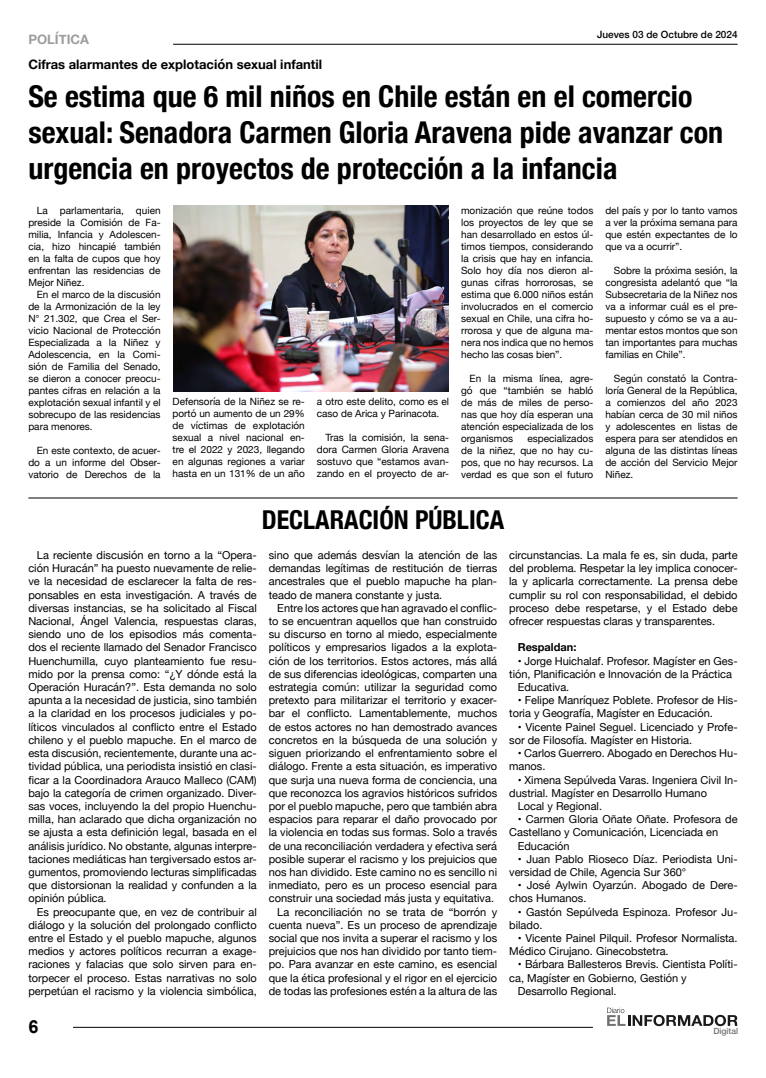
<style>
.page{position:relative;width:766px;height:1078px;background:#fff}
.page>*{position:absolute;margin:0;border:0;box-sizing:border-box;transform-origin:0 0}
.t1{font:700 condensed 30px/36px "Helvetica Neue";color:#000}
.t2{font:700 condensed 26px "Helvetica Neue";color:#000}
.t3{font:700 18px "Arial";color:#000}
.t4{font:700 13px "Helvetica Neue";color:#000}
.t5{font:700 13px "Helvetica Neue";color:#9d9d9c}
.t6{font:11px/13.2px "Helvetica Neue";color:#000}
.t7{font:700 11px "Helvetica Neue";color:#000}
.t8{font:10px/12px "Helvetica Neue";color:#000;text-align:justify}
.t9{font:500 10px "Helvetica Neue";color:#000}
.t10{font:500 8.5px "Helvetica Neue";color:#717170}
</style>
<div class="page">
<hr style="left:173px;top:44px;width:564px;height:1px;background:#000">
<hr style="left:73px;top:1026px;width:519px;height:1px;background:#000">
<svg style="left:607px;top:1007px;width:130px;height:18px"></svg>
<hr style="left:28px;top:497px;width:709px;height:1px;background:#000">
<img style="left:173px;top:206px;width:275px;height:185px">
<p class="t5" style="left:28px;top:29px;width:62px">POLÍTICA</p>
<p class="t4" style="left:28px;top:55px;width:295px">Cifras alarmantes de explotación sexual infantil</p>
<p class="t9" style="left:597px;top:27px;width:142px">Jueves 03 de Octubre de 2024</p>
<h1 class="t1" style="left:28px;top:76px;width:696px">Se estima que 6 mil niños en Chile están en el comercio sexual: Senadora Carmen Gloria Aravena pide avanzar con urgencia en proyectos de protección a la infancia</h1>
<p class="t8" style="left:28px;top:205px;width:134px;text-indent:8px">La parlamentaria, quien preside la Comisión de Fa&shy;milia, Infancia y Adolescen&shy;cia, hizo hincapié también en la falta de cupos que hoy enfrentan las residencias de Mejor Niñez.</p>
<p class="t8" style="left:28px;top:289px;width:134px;text-indent:9px">En el marco de la discusión de la Armonización de la ley N° 21.302, que Crea el Ser&shy;vicio Nacional de Protección Especializada a la Niñez y Adolescencia, en la Comi&shy;sión de Familia del Senado, se dieron a conocer preocu&shy;pantes cifras en relación a la explotación sexual infantil y el sobrecupo de las residencias para menores.</p>
<p class="t8" style="left:28px;top:445px;width:134px;text-indent:8px">En este contexto, de acuer&shy;do a un informe del Obser&shy;vatorio de Derechos de la</p>
<p class="t8" style="left:172px;top:396px;width:134px">Defensoría de la Niñez se re&shy;portó un aumento de un 29% de víctimas de explotación sexual a nivel nacional en&shy;tre el 2022 y 2023, llegando en algunas regiones a variar hasta en un 131% de un año</p>
<p class="t8" style="left:317px;top:396px;width:134px">a otro este delito, como es el caso de Arica y Parinacota.</p>
<p class="t8" style="left:317px;top:432px;width:134px;text-indent:8px">Tras la comisión, la sena&shy;dora Carmen Gloria Aravena sostuvo que “estamos avan&shy;zando en el proyecto de ar-</p>
<p class="t8" style="left:461px;top:205px;width:134px">monización que reúne todos los proyectos de ley que se han desarrollado en estos úl&shy;timos tiempos, considerando la crisis que hay en infancia.<br>Solo hoy día nos dieron al&shy;gunas cifras horrorosas, se estima que 6.000 niños están involucrados en el comercio sexual en Chile, una cifra ho&shy;rrorosa y que de alguna ma&shy;nera nos indica que no hemos hecho las cosas bien”.</p>
<p class="t8" style="left:461px;top:373px;width:134px;text-indent:8px">En la misma línea, agre&shy;gó que “también se habló de más de miles de perso&shy;nas que hoy día esperan una atención especializada de los organismos</p>
<p class="t8" style="left:461px;top:433px;width:134px;text-indent:66px">especializados de la niñez, que no hay cu&shy;pos, que no hay recursos. La verdad es que son el futuro</p>
<h2 class="t2" style="left:262px;top:498px;width:244px">DECLARACIÓN PÚBLICA</h2>
<p class="t8" style="left:605px;top:205px;width:134px">del país y por lo tanto vamos a ver la próxima semana para que estén expectantes de lo que va a ocurrir”.</p>
<p class="t8" style="left:605px;top:265px;width:134px;text-indent:8px">Sobre la próxima sesión, la congresista adelantó que “la Subsecretaria de la Niñez nos va a informar cuál es el pre&shy;supuesto y cómo se va a au&shy;mentar estos montos que son tan importantes para muchas familias en Chile”.</p>
<p class="t8" style="left:605px;top:373px;width:134px;text-indent:8px">Según constató la Contra&shy;loría General de la República, a comienzos del año 2023 habían cerca de 30 mil niños y adolescentes en listas de espera para ser atendidos en alguna de las distintas líneas de acción del Servicio Mejor Niñez.</p>
<p class="t6" style="left:28px;top:549px;width:230px;text-align:justify;text-indent:9px">La reciente discusión en torno a la “Opera&shy;ción Huracán” ha puesto nuevamente de relie&shy;ve la necesidad de esclarecer la falta de res&shy;ponsables en esta investigación. A través de diversas instancias, se ha solicitado al Fiscal Nacional, Ángel Valencia, respuestas claras, siendo uno de los episodios más comenta&shy;dos el reciente llamado del Senador Francisco Huenchumilla, cuyo planteamiento fue resu&shy;mido por la prensa como: “¿Y dónde está la Operación Huracán?”. Esta demanda no solo apunta a la necesidad de justicia, sino también a la claridad en los procesos judiciales y po&shy;líticos vinculados al conflicto entre el Estado chileno y el pueblo mapuche. En el marco de esta discusión, recientemente, durante una ac&shy;tividad pública, una periodista insistió en clasi&shy;ficar a la Coordinadora Arauco Malleco (CAM) bajo la categoría de crimen organizado. Diver&shy;sas voces, incluyendo la del propio Huenchu&shy;milla, han aclarado que dicha organización no se ajusta a esta definición legal, basada en el análisis jurídico. No obstante, algunas interpre&shy;taciones mediáticas han tergiversado estos ar&shy;gumentos, promoviendo lecturas simplificadas que distorsionan la realidad y confunden a la opinión pública.</p>
<p class="t6" style="left:28px;top:905px;width:230px;text-align:justify;text-indent:9px">Es preocupante que, en vez de contribuir al diálogo y la solución del prolongado conflicto entre el Estado y el pueblo mapuche, algunos medios y actores políticos recurran a exage&shy;raciones y falacias que solo sirven para en&shy;torpecer el proceso. Estas narrativas no solo perpetúan el racismo y la violencia simbólica,</p>
<h3 class="t3" style="left:28px;top:1014px;width:12px">6</h3>
<p class="t6" style="left:269px;top:549px;width:230px;text-align:justify">sino que además desvían la atención de las demandas legítimas de restitución de tierras ancestrales que el pueblo mapuche ha plan&shy;teado de manera constante y justa.</p>
<p class="t6" style="left:269px;top:601px;width:230px;text-align:right">Entre los actores que han agravado el conflic&shy;to se encuentran aquellos que han construido su discurso en torno al miedo, especialmente políticos y empresarios ligados a la explota&shy;ción de los territorios. Estos actores, más allá de sus diferencias ideológicas, comparten una estrategia común: utilizar la seguridad como pretexto para militarizar el territorio y exacer&shy;bar el conflicto. Lamentablemente, muchos de estos actores no han demostrado avances concretos en la búsqueda de una solución y siguen priorizando el enfrentamiento sobre el diálogo. Frente a esta situación, es imperativo que surja una nueva forma de conciencia, una que reconozca los agravios históricos sufridos por el pueblo mapuche, pero que también abra espacios para reparar el daño provocado por la violencia en todas sus formas. Solo a través de una reconciliación verdadera y efectiva será posible superar el racismo y los prejuicios que nos han dividido. Este camino no es sencillo ni inmediato, pero es un proceso esencial para construir una sociedad más justa y equitativa.<br>La reconciliación no se trata de “borrón y cuenta nueva”. Es un proceso de aprendizaje social que nos invita a superar el racismo y los prejuicios que nos han dividido por tanto tiem&shy;po. Para avanzar en este camino, es esencial que la ética profesional y el rigor en el ejercicio de todas las profesiones estén a la altura de las</p>
<p class="t6" style="left:509px;top:549px;width:230px;text-align:justify">circunstancias. La mala fe es, sin duda, parte del problema. Respetar la ley implica conocer&shy;la y aplicarla correctamente. La prensa debe cumplir su rol con responsabilidad, el debido proceso debe respetarse, y el Estado debe ofrecer respuestas claras y transparentes.</p>
<p class="t7" style="left:517px;top:638px;width:60px">Respaldan:</p>
<p class="t6" style="left:517px;top:654px;width:221px">• Jorge Huichalaf. Profesor. Magíster en Ges-</p>
<p class="t6" style="left:509px;top:667px;width:224px">tión, Planificación e Innovación de la Práctica</p>
<p class="t6" style="left:517px;top:681px;width:53px">Educativa.</p>
<p class="t6" style="left:509px;top:694px;width:230px;text-indent:9px">• Felipe Manríquez Poblete. Profesor de His&shy;toria y Geografía, Magíster en Educación.</p>
<p class="t6" style="left:509px;top:720px;width:230px;text-indent:9px">• Vicente Painel Seguel. Licenciado y Profe&shy;sor de Filosofía. Magíster en Historia.</p>
<p class="t6" style="left:509px;top:747px;width:230px;text-indent:9px">• Carlos Guerrero. Abogado en Derechos Hu&shy;manos.</p>
<p class="t6" style="left:517px;top:773px;width:221px">• Ximena Sepúlveda Varas. Ingeniera Civil In-</p>
<p class="t6" style="left:509px;top:786px;width:199px">dustrial. Magíster en Desarrollo Humano</p>
<p class="t6" style="left:517px;top:799px;width:86px">Local y Regional.</p>
<p class="t6" style="left:517px;top:813px;width:221px">• Carmen Gloria Oñate Oñate. Profesora de</p>
<p class="t6" style="left:509px;top:826px;width:210px">Castellano y Comunicación, Licenciada en</p>
<p class="t6" style="left:517px;top:839px;width:53px">Educación</p>
<p class="t6" style="left:509px;top:852px;width:230px;text-indent:9px">• Juan Pablo Rioseco Díaz. Periodista Uni&shy;versidad de Chile, Agencia Sur 360°</p>
<p class="t6" style="left:509px;top:879px;width:230px;text-indent:9px">• José Aylwin Oyarzún. Abogado de Dere&shy;chos Humanos.</p>
<p class="t6" style="left:509px;top:905px;width:230px;text-indent:9px">• Gastón Sepúlveda Espinoza. Profesor Ju&shy;bilado.</p>
<p class="t6" style="left:509px;top:931px;width:230px;text-indent:9px">• Vicente Painel Pilquil. Profesor Normalista.<br>Médico Cirujano. Ginecobstetra.</p>
<p class="t6" style="left:517px;top:958px;width:221px">• Bárbara Ballesteros Brevis. Cientista Políti-</p>
<p class="t6" style="left:509px;top:971px;width:179px">ca, Magíster en Gobierno, Gestión y</p>
<p class="t6" style="left:517px;top:984px;width:100px">Desarrollo Regional.</p>
<p class="t10" style="left:713px;top:1023px;width:26px">Digital</p>
</div>
